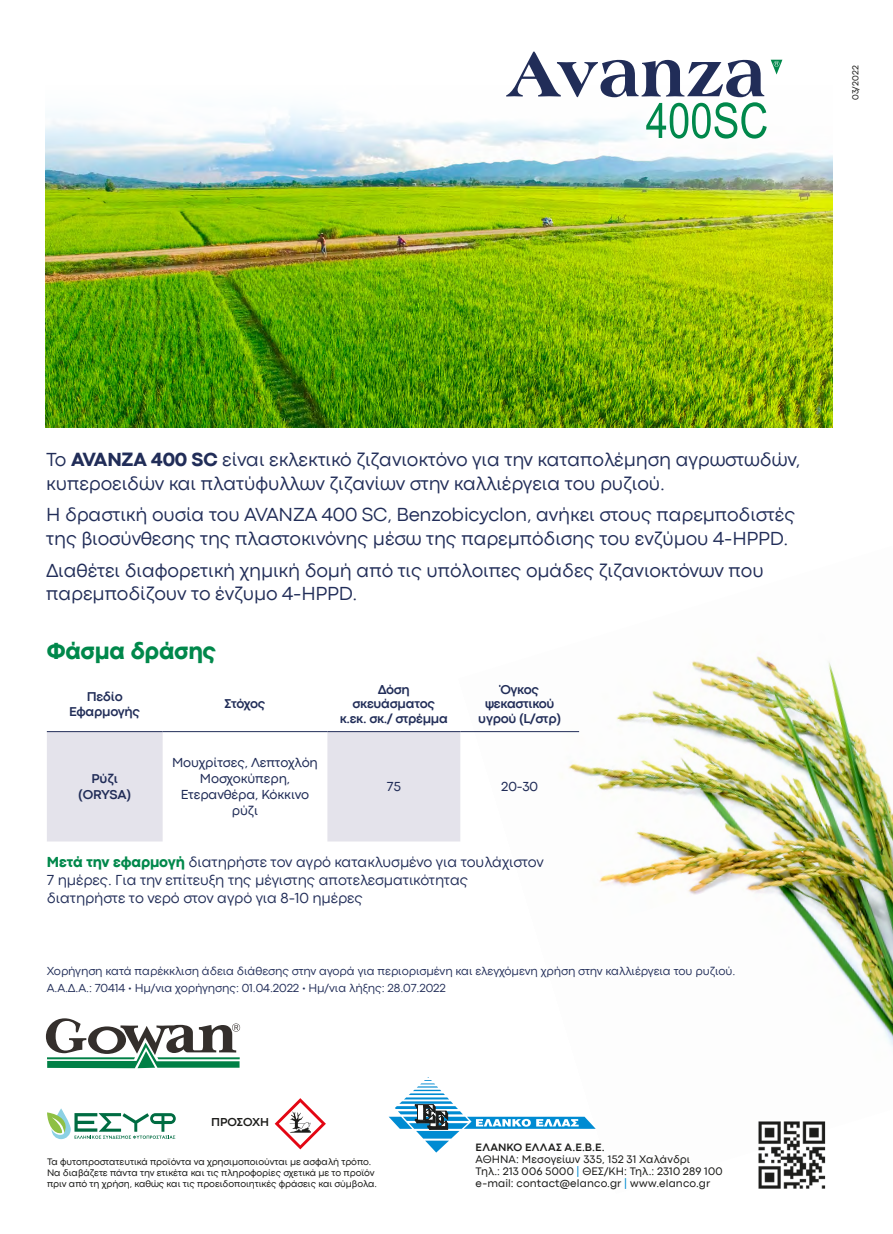
<style>
.page{position:relative;width:893px;height:1234px;background:#fff}
.page>*{position:absolute;margin:0;border:0;box-sizing:border-box;transform-origin:0 0}
.t1{font:800 24px "Codec Pro";letter-spacing:-.015em;color:#00884b}
.t2{font:19.5px/23.4px "Codec Pro News";letter-spacing:-.01em;color:#212d58}
.t3{font:15px/18px "Codec Pro News";letter-spacing:-.01em;color:#212d58}
.t4{font:700 13.5px/14.5px "Codec Pro";letter-spacing:-.025em;color:#212d58;text-align:center}
.t5{font:13.5px/16.2px "Codec Pro";letter-spacing:-.01em;color:#212d58;text-align:center}
.t6{font:700 12.15px "Codec Pro";color:#1d1d1b}
.t7{font:12px/16.5px "Codec Pro News";letter-spacing:-.01em;color:#212d58}
.t8{font:11.25px/12px "Codec Pro";letter-spacing:.01em;color:#1d1d1b}
.t9{font:700 11.25px "Codec Pro";letter-spacing:.03em;color:#1d1d1b}
.t10{font:9.75px/11.2px "Codec Pro";letter-spacing:-.01em;color:#1d1d1b}
.t11{font:9px "Codec Pro";letter-spacing:.02em;color:#1d1d1b}
.s1{font-family:"Codec Pro";font-weight:800}
.s2{font-family:"Codec Pro";font-weight:800;color:#00884b}
.s3{color:#008bd2}
</style>
<div class="page">
<img style="left:458px;top:656px;width:435px;height:392px">
<svg style="left:389px;top:1077px;width:207px;height:75px"></svg>
<svg style="left:275px;top:1098px;width:51px;height:51px"></svg>
<svg style="left:47px;top:1108px;width:129px;height:30px"></svg>
<img style="left:758px;top:1121px;width:68px;height:68px">
<svg style="left:47px;top:732px;width:413px;height:109px;fill:#e4e3eb"></svg>
<hr style="left:47px;top:731px;width:116px;height:1px;background:#212d58">
<hr style="left:163px;top:731px;width:164px;height:1px;background:#212d58">
<hr style="left:327px;top:731px;width:133px;height:1px;background:#212d58">
<hr style="left:460px;top:731px;width:119px;height:1px;background:#212d58">
<svg style="left:46px;top:1018px;width:194px;height:49px"></svg>
<img style="left:45px;top:108px;width:787px;height:319px">
<svg style="left:506px;top:51px;width:276px;height:87px"></svg>
<p class="t11" style="left:850px;top:100px;width:37px;rotate:-90deg">03/2022</p>
<p class="t2" style="left:46px;top:447px;width:756px">Το <span class="s1">AVANZA 400 SC</span> είναι εκλεκτικό ζιζανιοκτόνο για την καταπολέμηση αγρωστωδών, κυπεροειδών και πλατύφυλλων ζιζανίων στην καλλιέργεια του ρυζιού.</p>
<p class="t2" style="left:46px;top:503px;width:751px">Η δραστική ουσία του AVANZA 400 SC, Benzobicyclon, ανήκει στους παρεμποδιστές της βιοσύνθεσης της πλαστοκινόνης μέσω της παρεμπόδισης του ενζύμου 4-HPPD.</p>
<p class="t2" style="left:46px;top:558px;width:719px">Διαθέτει διαφορετική χημική δομή από τις υπόλοιπες ομάδες ζιζανιοκτόνων που παρεμποδίζουν το ένζυμο 4-HPPD.</p>
<p class="t1" style="left:47px;top:636px;width:171px">Φάσμα δράσης</p>
<p class="t4" style="left:69px;top:689px;width:72px">Πεδίο<br>Εφαρμογής</p>
<p class="t4" style="left:224px;top:696px;width:43px">Στόχος</p>
<p class="t4" style="left:78px;top:770px;width:55px;line-height:16.2px">Ρύζι (ORYSA)</p>
<p class="t5" style="left:172px;top:753px;width:147px">Μουχρίτσες, Λεπτοχλόη<br>Μοσχοκύπερη,<br>Ετερανθέρα, Κόκκινο ρύζι</p>
<p class="t4" style="left:340px;top:681px;width:110px">Δόση σκευάσματος κ.εκ. σκ./ στρέμμα</p>
<p class="t4" style="left:478px;top:681px;width:84px">Όγκος ψεκαστικού υγρού (L/στρ)</p>
<p class="t5" style="left:387px;top:778px;width:16px">75</p>
<p class="t5" style="left:501px;top:778px;width:38px">20-30</p>
<p class="t3" style="left:47px;top:852px;width:498px"><span class="s2">Μετά την εφαρμογή</span> διατηρήστε τον αγρό κατακλυσμένο για τουλάχιστον<br>7 ημέρες. Για την επίτευξη της μέγιστης αποτελεσματικότητας διατηρήστε το νερό στον αγρό για 8-10 ημέρες</p>
<p class="t7" style="left:47px;top:962px;width:690px">Χορήγηση κατά παρέκκλιση άδεια διάθεσης στην αγορά για περιορισμένη και ελεγχόμενη χρήση στην καλλιέργεια του ρυζιού.<br>Α.Α.Δ.Α.: 70414 • Ημ/νια χορήγησης: 01.04.2022 • Ημ/νια λήξης: 28.07.2022</p>
<p class="t6" style="left:211px;top:1114px;width:60px">ΠΡΟΣΟΧΗ</p>
<p class="t10" style="left:47px;top:1155px;width:331px">Τα φυτοπροστατευτικά προϊόντα να χρησιμοποιούνται με ασφαλή τρόπο.<br>Να διαβάζετε πάντα την ετικέτα και τις πληροφορίες σχετικά με το προϊόν πριν από τη χρήση, καθώς και τις προειδοποιητικές φράσεις και σύμβολα.</p>
<p class="t9" style="left:476px;top:1140px;width:131px">ΕΛΑΝΚΟ ΕΛΛΑΣ Α.Ε.Β.Ε.</p>
<p class="t8" style="left:476px;top:1152px;width:249px">ΑΘΗΝΑ: Μεσογείων 335, 152 31 Χαλάνδρι<br>Τηλ.: 213 006 5000 <span class="s3">|</span> ΘΕΣ/ΚΗ: Τηλ.: 2310 289 100 e-mail: contact@elanco.gr <span class="s3">|</span> www.elanco.gr</p>
</div>
